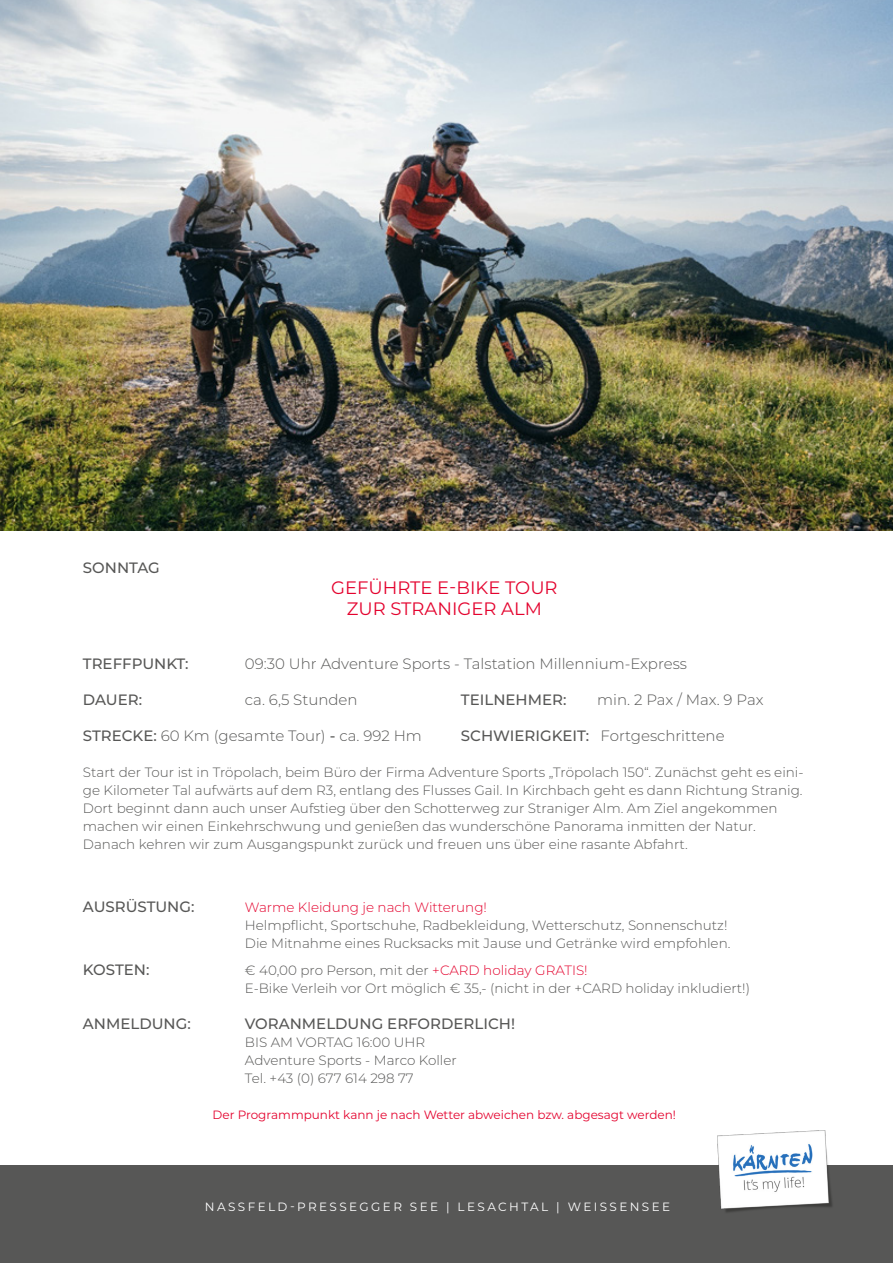
<style>
.page{position:relative;width:893px;height:1263px;background:#fff}
.page>*{position:absolute;margin:0;border:0;box-sizing:border-box;transform-origin:0 0}
.t1{font:18px/21px "Montserrat";color:#e4032e;text-align:center}
.t2{font:300 15px "Montserrat";color:#575756}
.t3{font:500 15px "Montserrat";color:#575756}
.t4{font:300 13.5px/18px "Montserrat";color:#575756}
.t5{font:300 13.5px "Montserrat";color:#e4032e}
.t6{font:12px "Montserrat";color:#e4032e}
.t7{font:12px "Montserrat";letter-spacing:.2em;color:#fff}
.s1{font-weight:500}
.s2{color:#e4032e}
</style>
<div class="page">
<div style="left:0;top:1165px;width:893px;height:98px;background:#575756"></div>
<img style="left:0;top:0;width:893px;height:531px">
<img style="left:717px;top:1130px;width:115px;height:83px">
<p class="t3" style="left:83px;top:557px;width:78px">SONNTAG</p>
<p class="t1" style="left:331px;top:576px;width:228px">GEFÜHRTE E-BIKE TOUR<br>ZUR STRANIGER ALM</p>
<p class="t3" style="left:83px;top:653px;width:107px">TREFFPUNKT:</p>
<p class="t2" style="left:245px;top:653px;width:444px">09:30 Uhr Adventure Sports - Talstation Millennium-Express</p>
<p class="t3" style="left:83px;top:689px;width:61px">DAUER:</p>
<p class="t2" style="left:245px;top:689px;width:114px">ca. 6,5 Stunden</p>
<p class="t3" style="left:461px;top:689px;width:107px">TEILNEHMER:</p>
<p class="t2" style="left:597px;top:689px;width:168px">min. 2 Pax / Max. 9 Pax</p>
<p class="t2" style="left:83px;top:725px;width:340px"><span class="s1">STRECKE:</span> 60 Km (gesamte Tour) <span class="s1">-</span> ca. 992 Hm</p>
<p class="t2" style="left:461px;top:725px;width:265px"><span class="s1">SCHWIERIGKEIT:</span> Fortgeschrittene</p>
<p class="t4" style="left:83px;top:762px;width:722px">Start der Tour ist in Tröpolach, beim Büro der Firma Adventure Sports „Tröpolach 150“. Zunächst geht es eini&shy;ge Kilometer Tal aufwärts auf dem R3, entlang des Flusses Gail. In Kirchbach geht es dann Richtung Stranig.<br>Dort beginnt dann auch unser Aufstieg über den Schotterweg zur Straniger Alm. Am Ziel angekommen machen wir einen Einkehrschwung und genießen das wunderschöne Panorama inmitten der Natur.</p>
<p class="t4" style="left:83px;top:834px;width:606px">Danach kehren wir zum Ausgangspunkt zurück und freuen uns über eine rasante Abfahrt.</p>
<p class="t3" style="left:83px;top:896px;width:113px">AUSRÜSTUNG:</p>
<p class="t5" style="left:245px;top:898px;width:244px">Warme Kleidung je nach Witterung!</p>
<p class="t4" style="left:245px;top:915px;width:484px">Helmpflicht, Sportschuhe, Radbekleidung, Wetterschutz, Sonnenschutz!</p>
<p class="t4" style="left:245px;top:933px;width:487px">Die Mitnahme eines Rucksacks mit Jause und Getränke wird empfohlen.</p>
<p class="t3" style="left:83px;top:959px;width:68px">KOSTEN:</p>
<p class="t4" style="left:245px;top:960px;width:344px">€ 40,00 pro Person, mit der <span class="s2">+CARD holiday GRATIS!</span></p>
<p class="t4" style="left:245px;top:978px;width:507px">E-Bike Verleih vor Ort möglich € 35,- (nicht in der +CARD holiday inkludiert!)</p>
<p class="t3" style="left:83px;top:1013px;width:109px">ANMELDUNG:</p>
<p class="t3" style="left:245px;top:1013px;width:272px">VORANMELDUNG ERFORDERLICH!</p>
<p class="t4" style="left:245px;top:1032px;width:182px">BIS AM VORTAG 16:00 UHR</p>
<p class="t4" style="left:245px;top:1050px;width:213px">Adventure Sports - Marco Koller</p>
<p class="t4" style="left:245px;top:1068px;width:170px">Tel. +43 (0) 677 614 298 77</p>
<p class="t6" style="left:213px;top:1106px;width:465px">Der Programmpunkt kann je nach Wetter abweichen bzw. abgesagt werden!</p>
<p class="t7" style="left:205px;top:1198px;width:467px">NASSFELD-PRESSEGGER SEE | LESACHTAL | WEISSENSEE</p>
</div>
